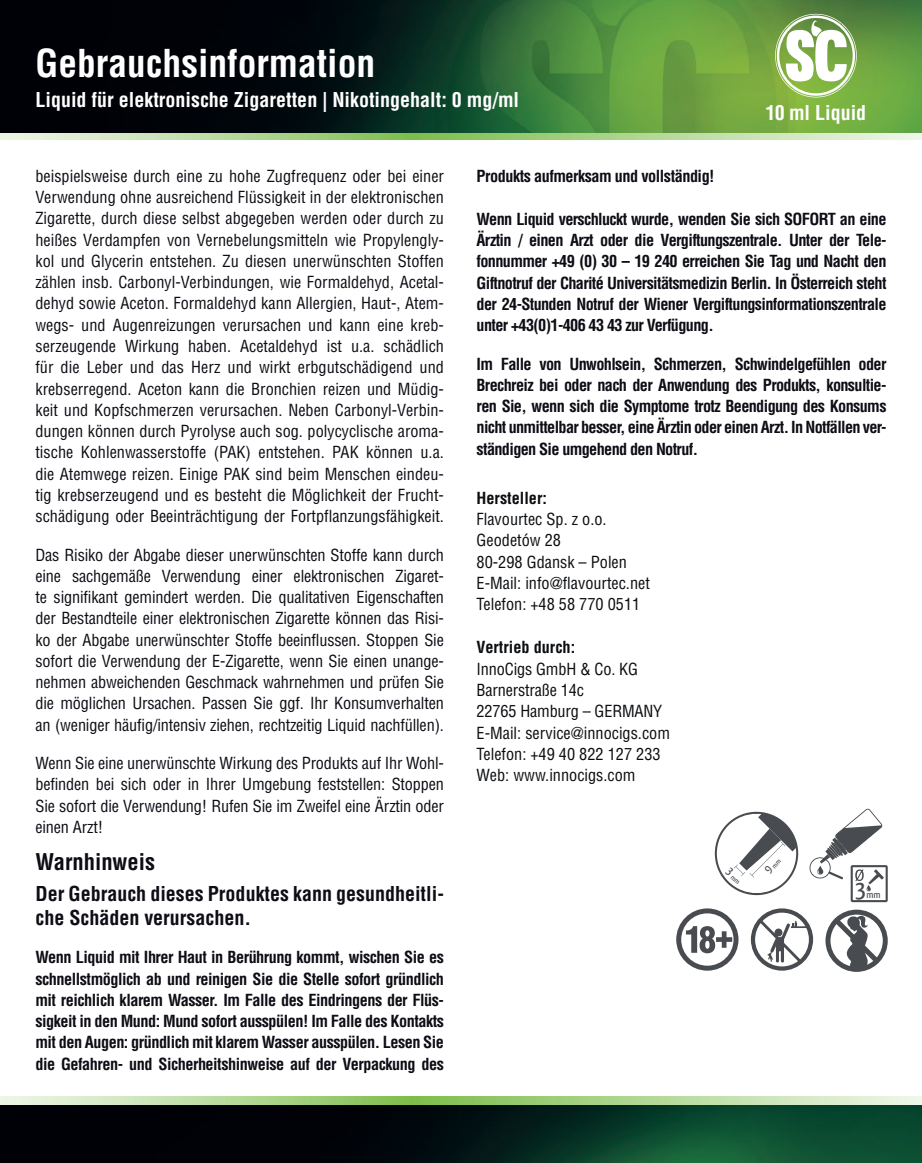
<style>
.page{position:relative;width:922px;height:1163px;background:#fff}
.page>*{position:absolute;margin:0;border:0;box-sizing:border-box;transform-origin:0 0}
.t1{font:700 condensed 37.5px "Helvetica LT Std";color:#fff}
.t2{font:500 25.25px "Qlassik";color:#484b4f}
.t3{font:700 condensed 22.5px "Helvetica LT Std";color:#0e0c14}
.t4{font:700 condensed 20px/24px "Helvetica LT Std";color:#0e0c14}
.t5{font:700 condensed 20px "Helvetica LT Std";color:#fff}
.t6{font:condensed 16.25px/21.2px "Helvetica LT Std";letter-spacing:-.01em;color:#0e0c14;text-align:justify}
.t7{font:700 condensed 16.25px/21.2px "Helvetica LT Std";letter-spacing:-.04em;color:#0e0c14;text-align:justify}
.t8{font:condensed 16.25px/21.2px "Helvetica LT Std";color:#0b0d10}
.t9{font:700 condensed 16.25px "Helvetica LT Std";color:#0b0d10}
.t10{font:500 10.5px "Qlassik";color:#484b4f}
</style>
<div class="page">
<img style="left:0;top:132px;width:921px;height:8px">
<img style="left:0;top:0;width:921px;height:132px">
<svg style="left:775px;top:14px;width:81px;height:83px"></svg>
<svg style="left:809px;top:808px;width:78px;height:94px"></svg>
<svg style="left:676px;top:908px;width:62px;height:62px"></svg>
<svg style="left:750px;top:908px;width:62px;height:62px"></svg>
<svg style="left:825px;top:909px;width:62px;height:62px"></svg>
<img style="left:0;top:1096px;width:921px;height:9px">
<img style="left:0;top:1105px;width:921px;height:57px">
<svg style="left:714px;top:811px;width:84px;height:85px"></svg>
<h1 class="t1" style="left:35px;top:40px;width:341px">Gebrauchsinformation</h1>
<p class="t5" style="left:35px;top:87px;width:485px">Liquid für elektronische Zigaretten | Nikotingehalt: 0 mg/ml</p>
<p class="t5" style="left:765px;top:100px;width:102px">10 ml Liquid</p>
<p class="t6" style="left:35px;top:165px;width:410px">beispielsweise durch eine zu hohe Zugfrequenz oder bei einer Verwendung ohne ausreichend Flüssigkeit in der elektronischen Zigarette, durch diese selbst abgegeben werden oder durch zu heißes Verdampfen von Vernebelungsmitteln wie Propylengly&shy;kol und Glycerin entstehen. Zu diesen unerwünschten Stoffen zählen insb. Carbonyl-Verbindungen, wie Formaldehyd, Acetal&shy;dehyd sowie Aceton. Formaldehyd kann Allergien, Haut-, Atem&shy;wegs- und Augenreizungen verursachen und kann eine kreb&shy;serzeugende Wirkung haben. Acetaldehyd ist u.a. schädlich für die Leber und das Herz und wirkt erbgutschädigend und krebserregend. Aceton kann die Bronchien reizen und Müdig&shy;keit und Kopfschmerzen verursachen. Neben Carbonyl-Verbin&shy;dungen können durch Pyrolyse auch sog. polycyclische aroma&shy;tische Kohlenwasserstoffe (PAK) entstehen. PAK können u.a. die Atemwege reizen. Einige PAK sind beim Menschen eindeu&shy;tig krebserzeugend und es besteht die Möglichkeit der Frucht&shy;schädigung oder Beeinträchtigung der Fortpflanzungsfähigkeit.</p>
<p class="t6" style="left:35px;top:544px;width:410px">Das Risiko der Abgabe dieser unerwünschten Stoffe kann durch eine sachgemäße Verwendung einer elektronischen Zigaret&shy;te signifikant gemindert werden. Die qualitativen Eigenschaften der Bestandteile einer elektronischen Zigarette können das Risi&shy;ko der Abgabe unerwünschter Stoffe beeinflussen. Stoppen Sie sofort die Verwendung der E-Zigarette, wenn Sie einen unange&shy;nehmen abweichenden Geschmack wahrnehmen und prüfen Sie die möglichen Ursachen. Passen Sie ggf. Ihr Konsumverhalten an (weniger häufig/intensiv ziehen, rechtzeitig Liquid nachfüllen).</p>
<p class="t6" style="left:35px;top:752px;width:410px">Wenn Sie eine unerwünschte Wirkung des Produkts auf Ihr Wohl&shy;befinden bei sich oder in Ihrer Umgebung feststellen: Stoppen Sie sofort die Verwendung! Rufen Sie im Zweifel eine Ärztin oder einen Arzt!</p>
<h3 class="t3" style="left:35px;top:847px;width:121px">Warnhinweis</h3>
<p class="t4" style="left:35px;top:881px;width:410px">Der Gebrauch dieses Produktes kann gesundheitli&shy;che Schäden verursachen.</p>
<p class="t7" style="left:35px;top:946px;width:410px">Wenn Liquid mit Ihrer Haut in Berührung kommt, wischen Sie es schnellstmöglich ab und reinigen Sie die Stelle sofort gründlich mit reichlich klarem Wasser. Im Falle des Eindringens der Flüs&shy;sigkeit in den Mund: Mund sofort ausspülen! Im Falle des Kontakts mit den Augen: gründlich mit klarem Wasser ausspülen. Lesen Sie die Gefahren- und Sicherheitshinweise auf der Verpackung des</p>
<p class="t7" style="left:476px;top:165px;width:239px">Produkts aufmerksam und vollständig!</p>
<p class="t7" style="left:476px;top:208px;width:411px">Wenn Liquid verschluckt wurde, wenden Sie sich SOFORT an eine Ärztin / einen Arzt oder die Vergiftungszentrale. Unter der Tele&shy;fonnummer +49 (0) 30 – 19 240 erreichen Sie Tag und Nacht den Giftnotruf der Charité Universitätsmedizin Berlin. In Österreich steht der 24-Stunden Notruf der Wiener Vergiftungsinformationszentrale unter +43(0)1-406 43 43 zur Verfügung.</p>
<p class="t7" style="left:476px;top:353px;width:411px">Im Falle von Unwohlsein, Schmerzen, Schwindelgefühlen oder Brechreiz bei oder nach der Anwendung des Produkts, konsultie&shy;ren Sie, wenn sich die Symptome trotz Beendigung des Konsums nicht unmittelbar besser, eine Ärztin oder einen Arzt. In Notfällen ver&shy;ständigen Sie umgehend den Notruf.</p>
<p class="t9" style="left:476px;top:487px;width:72px">Hersteller:</p>
<p class="t8" style="left:476px;top:508px;width:175px">Flavourtec Sp. z o.o.<br>Geodetów 28<br>80-298 Gdansk – Polen<br>E-Mail: info@flavourtec.net<br>Telefon: +48 58 770 0511</p>
<p class="t9" style="left:476px;top:637px;width:100px">Vertrieb durch:</p>
<p class="t8" style="left:476px;top:658px;width:195px">InnoCigs GmbH &amp; Co. KG<br>Barnerstraße 14c<br>22765 Hamburg – GERMANY<br>E-Mail: service@innocigs.com<br>Telefon: +49 40 822 127 233<br>Web: www.innocigs.com</p>
<h2 class="t2" style="left:854px;top:874px;width:13px">3</h2>
<p class="t10" style="left:866px;top:888px;width:16px">mm</p>
</div>
